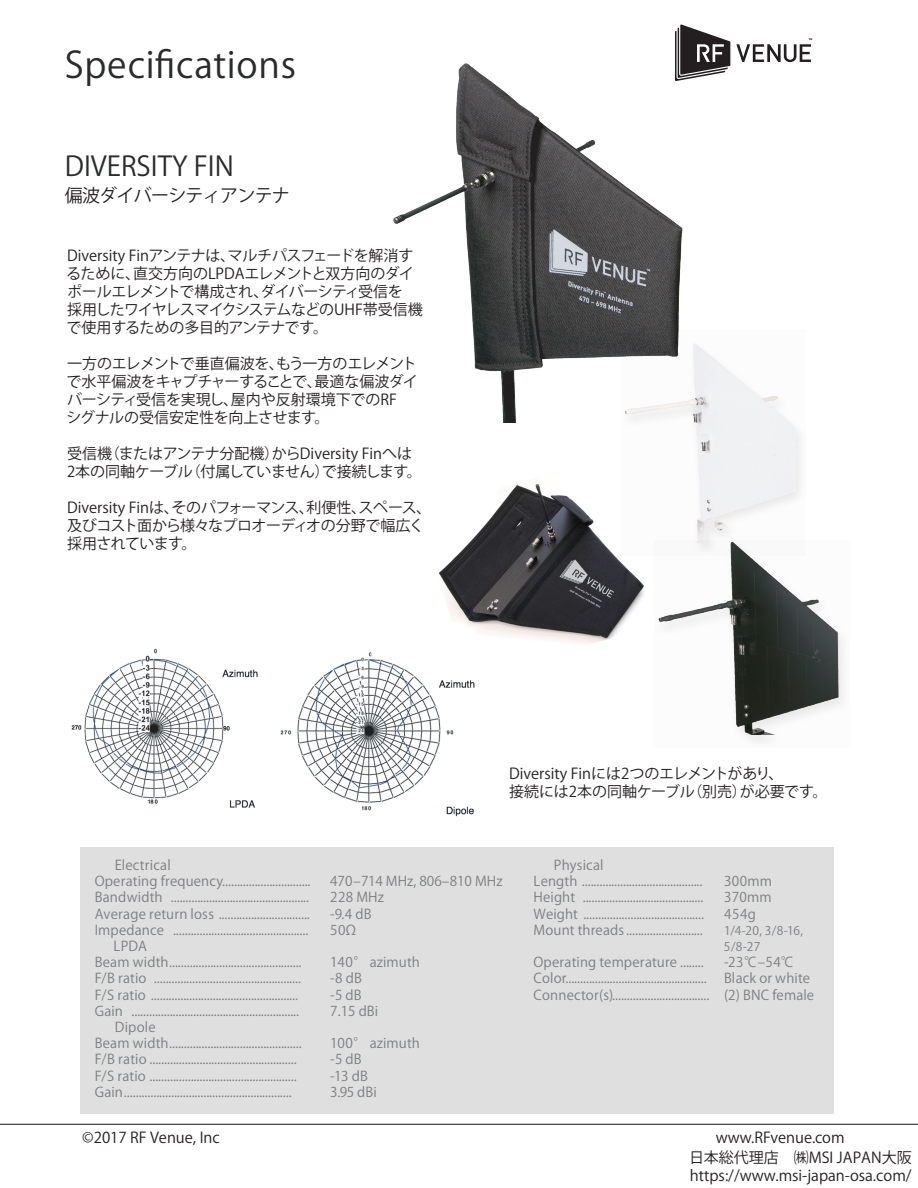
<style>
.page{position:relative;width:918px;height:1188px;background:#fff}
.page>*{position:absolute;margin:0;border:0;box-sizing:border-box;transform-origin:0 0}
.t1{font:36px "Helvetica Neue 90 ms RKSJ H";letter-spacing:.02em;color:#2a2b2c}
.t2{font:27px "Koz Go Pr 6 N";color:#2a2b2c}
.t3{font:18px "Koz Go Pr 6 N";letter-spacing:-.04em;color:#231f20}
.t4{font:15px/18px "Koz Go Pr 6 N";letter-spacing:-.01em;color:#231f20}
.t5{font:15px/18px "Koz Go Pr 6 N";letter-spacing:-.03em;color:#231f20}
.t6{font:15px "Source Sans Pro Regular 83 pv RKSJ H";color:#231f20}
.t7{font:13.5px/16.2px "DINOT 90 ms RKSJ H";letter-spacing:.01em;color:#7c7e81}
.t8{font:13.5px "DINOT Bold 90 ms RKSJ H";letter-spacing:.015em;color:#7c7e81}
.t9{font:12px/16.2px "DINOT 90 ms RKSJ H";color:#7c7e81}
</style>
<div class="page">
<hr style="left:0;top:1124px;width:918px;height:1px;background:#2a2b2c">
<img style="left:393px;top:41px;width:338px;height:382px">
<div style="left:80px;top:848px;width:754px;height:266px;background:#dfdfdf"></div>
<img style="left:71px;top:648px;width:187px;height:160px">
<img style="left:280px;top:652px;width:195px;height:165px">
<img style="left:423px;top:484px;width:221px;height:174px">
<svg style="left:675px;top:25px;width:55px;height:56px"></svg>
<svg style="left:736px;top:38px;width:76px;height:24px"></svg>
<img style="left:621px;top:328px;width:179px;height:214px">
<div style="left:654px;top:540px;width:196px;height:208px;background:#fcfcfc"></div>
<img style="left:655px;top:530px;width:187px;height:204px">
<h1 class="t1" style="left:65px;top:45px;width:233px">Specifications</h1>
<h2 class="t2" style="left:65px;top:151px;width:171px">DIVERSITY FIN</h2>
<h3 class="t3" style="left:65px;top:185px;width:227px">偏波ダイバーシティアンテナ</h3>
<p class="t4" style="left:66px;top:247px;width:358px">Diversity Finアンテナは、マルチパスフェードを解消するために、直交方向のLPDAエレメントと双方向のダイポールエレメントで構成され、ダイバーシティ受信を<br>採用したワイヤレスマイクシステムなどのUHF帯受信機で使用するための多目的アンテナです。</p>
<p class="t4" style="left:67px;top:355px;width:353px">一方のエレメントで垂直偏波を、もう一方のエレメントで水平偏波をキャプチャーすることで、最適な偏波ダイバーシティ受信を実現し、屋内や反射環境下でのRF<br>シグナルの受信安定性を向上させます。</p>
<p class="t4" style="left:67px;top:445px;width:356px">受信機（またはアンテナ分配機）からDiversity Finへは<br>2本の同軸ケーブル（付属していません）で接続します。</p>
<p class="t5" style="left:67px;top:499px;width:366px">Diversity Finは、そのパフォーマンス、利便性、スペース、及びコスト面から様々なプロオーディオの分野で幅広く採用されています。</p>
<p class="t4" style="left:509px;top:765px;width:320px">Diversity Finには2つのエレメントがあり、<br>接続には2本の同軸ケーブル（別売）が必要です。</p>
<p class="t8" style="left:115px;top:857px;width:58px">Electrical</p>
<p class="t7" style="left:95px;top:873px;width:217px">Operating frequency..............................</p>
<p class="t7" style="left:330px;top:873px;width:174px">470‒714 MHz, 806‒810 MHz</p>
<p class="t7" style="left:95px;top:890px;width:216px">Bandwidth ...............................................</p>
<p class="t7" style="left:330px;top:890px;width:55px">228 MHz</p>
<p class="t7" style="left:95px;top:906px;width:217px">Average return loss ...............................</p>
<p class="t7" style="left:330px;top:906px;width:43px">-9.4 dB</p>
<p class="t7" style="left:95px;top:922px;width:215px">Impedance ..............................................</p>
<p class="t7" style="left:330px;top:922px;width:27px">50Ω</p>
<p class="t8" style="left:114px;top:938px;width:35px">LPDA</p>
<p class="t7" style="left:95px;top:954px;width:208px">Beam width.............................................</p>
<p class="t7" style="left:330px;top:954px;width:91px">140° azimuth</p>
<p class="t7" style="left:95px;top:971px;width:208px">F/B ratio ..................................................</p>
<p class="t7" style="left:330px;top:971px;width:33px">-8 dB</p>
<p class="t7" style="left:95px;top:987px;width:205px">F/S ratio ..................................................</p>
<p class="t7" style="left:330px;top:987px;width:33px">-5 dB</p>
<p class="t7" style="left:95px;top:1003px;width:206px">Gain .........................................................</p>
<p class="t7" style="left:330px;top:1003px;width:50px">7.15 dBi</p>
<p class="t8" style="left:115px;top:1019px;width:42px">Dipole</p>
<p class="t7" style="left:95px;top:1035px;width:208px">Beam width.............................................</p>
<p class="t7" style="left:330px;top:1035px;width:91px">100° azimuth</p>
<p class="t7" style="left:95px;top:1052px;width:203px">F/B ratio ..................................................</p>
<p class="t7" style="left:330px;top:1052px;width:33px">-5 dB</p>
<p class="t7" style="left:95px;top:1068px;width:203px">F/S ratio ..................................................</p>
<p class="t7" style="left:330px;top:1068px;width:39px">-13 dB</p>
<p class="t7" style="left:95px;top:1084px;width:198px">Gain.........................................................</p>
<p class="t7" style="left:330px;top:1084px;width:48px">3.95 dBi</p>
<p class="t8" style="left:554px;top:857px;width:51px">Physical</p>
<p class="t7" style="left:534px;top:873px;width:170px">Length .........................................</p>
<p class="t7" style="left:724px;top:873px;width:49px">300mm</p>
<p class="t7" style="left:534px;top:890px;width:171px">Height .........................................</p>
<p class="t7" style="left:724px;top:890px;width:49px">370mm</p>
<p class="t7" style="left:534px;top:906px;width:172px">Weight .........................................</p>
<p class="t7" style="left:724px;top:906px;width:33px">454g</p>
<p class="t7" style="left:534px;top:922px;width:171px">Mount threads ..........................</p>
<p class="t9" style="left:724px;top:923px;width:81px">1/4-20, 3/8-16,<br>5/8-27</p>
<p class="t7" style="left:534px;top:954px;width:172px">Operating temperature ........</p>
<p class="t7" style="left:724px;top:954px;width:72px">-23℃‒54℃</p>
<p class="t7" style="left:534px;top:971px;width:175px">Color................................................</p>
<p class="t7" style="left:534px;top:971px;width:282px;text-indent:190px">Black or white<br>Connector(s)................................. (2) BNC female</p>
<p class="t6" style="left:82px;top:1129px;width:139px">©2017 RF Venue, Inc</p>
<p class="t6" style="left:716px;top:1129px;width:130px">www.RFvenue.com</p>
<p class="t4" style="left:689px;top:1149px;width:224px">日本総代理店　㈱MSI JAPAN大阪https://www.msi-japan-osa.com/</p>
</div>
